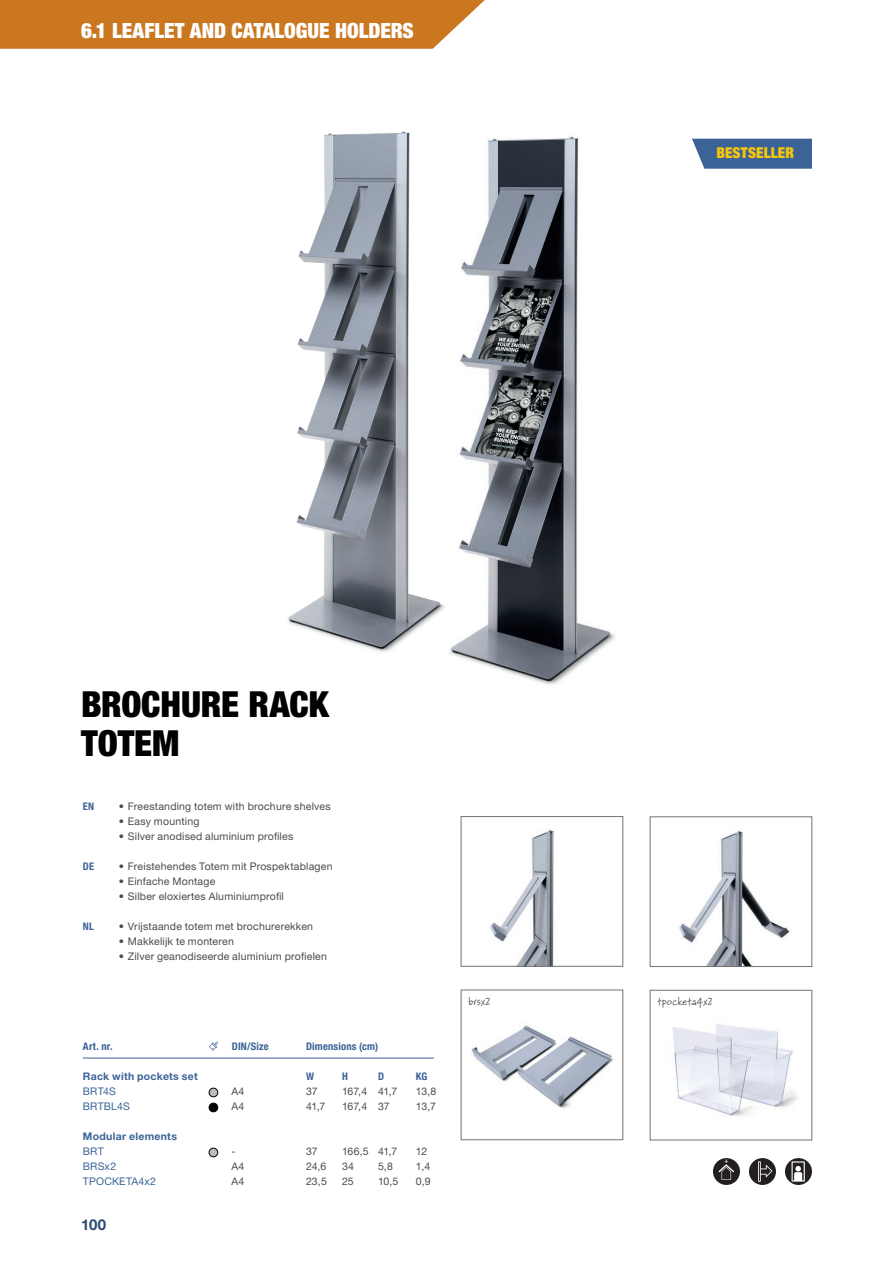
<style>
.page{position:relative;width:893px;height:1263px;background:#fff}
.page>*{position:absolute;margin:0;border:0;box-sizing:border-box;transform-origin:0 0}
.t1{font:900 condensed 36px/39px "Helvetica Neue LT Pro";letter-spacing:-.005em;color:#010101}
.t2{font:900 condensed 21px "Helvetica Neue LT Pro";color:#fff}
.t3{font:900 condensed 15px "Helvetica Neue LT Pro";letter-spacing:.005em;color:#f9c709}
.t4{font:700 15px "Helvetica Neue LT Pro";color:#2a4872}
.t5{font:12px "Bruno JB";letter-spacing:.015em;color:#4e4a49}
.t6{font:10.5px/15px "Helvetica Neue LT Pro";letter-spacing:.02em;color:#4e4a49}
.t7{font:700 condensed 10.5px "Helvetica Neue LT Pro";letter-spacing:.02em;color:#3b6397}
.t8{font:700 10.5px "Helvetica Neue LT Pro";letter-spacing:.025em;color:#3b6397}
.t9{font:10.5px/15px "Helvetica Neue LT Pro";letter-spacing:.02em;color:#3b6397}
</style>
<div class="page">
<img style="left:509px;top:135px;width:239px;height:550px">
<img style="left:288px;top:131px;width:221px;height:542px">
<svg style="left:0;top:0;width:485px;height:49px;background:#cd7e2c"></svg>
<svg style="left:692px;top:139px;width:120px;height:30px;background:#476c9d"></svg>
<hr style="left:83px;top:1058px;width:351px;height:1px;background:#3b6397">
<svg style="left:209px;top:1042px;width:9px;height:9px"></svg>
<div style="left:209px;top:1088px;width:9px;height:9px;background:#bcbdc0;border-radius:50%"></div>
<div style="left:209px;top:1088px;width:9px;height:9px;border:1px solid #010101;border-radius:50%"></div>
<div style="left:209px;top:1103px;width:9px;height:9px;background:#000001;border-radius:50%"></div>
<div style="left:209px;top:1103px;width:9px;height:9px;border:1px solid #010101;border-radius:50%"></div>
<div style="left:209px;top:1148px;width:9px;height:9px;background:#bcbdc0;border-radius:50%"></div>
<div style="left:209px;top:1148px;width:9px;height:9px;border:1px solid #010101;border-radius:50%"></div>
<svg style="left:785px;top:1158px;width:27px;height:27px"></svg>
<svg style="left:791px;top:1161px;width:14px;height:20px"></svg>
<div style="left:749px;top:1158px;width:27px;height:27px;background:#231f20;border-radius:50%"></div>
<hr style="left:758px;top:1161px;width:3px;height:21px;background:#fff">
<svg style="left:759px;top:1162px;width:13px;height:19px"></svg>
<div style="left:713px;top:1158px;width:27px;height:27px;background:#231f20;border-radius:50%"></div>
<svg style="left:718px;top:1159px;width:16px;height:21px"></svg>
<img style="left:471px;top:1025px;width:143px;height:84px">
<div style="left:461px;top:990px;width:162px;height:150px;border:1px solid #767372"></div>
<img style="left:490px;top:829px;width:64px;height:135px">
<div style="left:461px;top:816px;width:162px;height:150px;border:1px solid #767372"></div>
<img style="left:672px;top:1024px;width:126px;height:92px">
<div style="left:650px;top:990px;width:162px;height:150px;border:1px solid #767372"></div>
<img style="left:679px;top:829px;width:111px;height:136px">
<div style="left:650px;top:817px;width:162px;height:150px;border:1px solid #767372"></div>
<h2 class="t2" style="left:81px;top:18px;width:334px">6.1 LEAFLET AND CATALOGUE HOLDERS</h2>
<h3 class="t3" style="left:716px;top:143px;width:79px">BESTSELLER</h3>
<h1 class="t1" style="left:81px;top:685px;width:249px">BROCHURE RACK<br>TOTEM</h1>
<p class="t7" style="left:83px;top:800px;width:13px">EN</p>
<p class="t7" style="left:83px;top:860px;width:13px">DE</p>
<p class="t7" style="left:83px;top:920px;width:13px">NL</p>
<p class="t6" style="left:119px;top:799px;width:213px">• Freestanding totem with brochure shelves</p>
<p class="t6" style="left:119px;top:814px;width:82px">• Easy mounting</p>
<p class="t6" style="left:119px;top:829px;width:176px">• Silver anodised aluminium profiles</p>
<p class="t6" style="left:119px;top:859px;width:215px">• Freistehendes Totem mit Prospektablagen</p>
<p class="t6" style="left:119px;top:874px;width:98px">• Einfache Montage</p>
<p class="t6" style="left:119px;top:889px;width:167px">• Silber eloxiertes Aluminiumprofil</p>
<p class="t6" style="left:119px;top:919px;width:196px">• Vrijstaande totem met brochurerekken</p>
<p class="t6" style="left:119px;top:934px;width:117px">• Makkelijk te monteren</p>
<p class="t6" style="left:119px;top:949px;width:210px">• Zilver geanodiseerde aluminium profielen</p>
<p class="t7" style="left:83px;top:1040px;width:31px">Art. nr.</p>
<p class="t8" style="left:83px;top:1070px;width:116px">Rack with pockets set</p>
<p class="t9" style="left:83px;top:1084px;width:49px">BRT4S<br>BRTBL4S</p>
<p class="t8" style="left:83px;top:1130px;width:96px">Modular elements</p>
<p class="t9" style="left:83px;top:1144px;width:75px">BRT<br>BRSx2<br>TPOCKETA4x2</p>
<h3 class="t4" style="left:81px;top:1215px;width:27px">100</h3>
<p class="t7" style="left:232px;top:1040px;width:38px">DIN/Size</p>
<p class="t6" style="left:231px;top:1084px;width:14px">A4<br>A4</p>
<p class="t6" style="left:231px;top:1144px;width:14px">-<br>A4<br>A4</p>
<p class="t7" style="left:306px;top:1040px;width:74px">Dimensions (cm)</p>
<p class="t7" style="left:342px;top:1070px;width:7px">H</p>
<p class="t7" style="left:378px;top:1070px;width:8px">D</p>
<p class="t7" style="left:306px;top:1070px;width:9px">W</p>
<p class="t6" style="left:306px;top:1084px;width:21px">37<br>41,7</p>
<p class="t6" style="left:306px;top:1144px;width:22px">37<br>24,6<br>23,5</p>
<p class="t6" style="left:342px;top:1084px;width:27px">167,4<br>167,4</p>
<p class="t6" style="left:342px;top:1144px;width:28px">166,5<br>34<br>25</p>
<p class="t6" style="left:378px;top:1084px;width:21px">41,7<br>37</p>
<p class="t6" style="left:378px;top:1144px;width:22px">41,7<br>5,8<br>10,5</p>
<p class="t7" style="left:416px;top:1070px;width:13px">KG</p>
<p class="t6" style="left:416px;top:1084px;width:22px">13,8<br>13,7</p>
<p class="t6" style="left:416px;top:1144px;width:16px">12<br>1,4<br>0,9</p>
<p class="t5" style="left:468px;top:993px;width:24px">brsx2</p>
<p class="t5" style="left:657px;top:993px;width:57px">tpocketa4x2</p>
</div>
